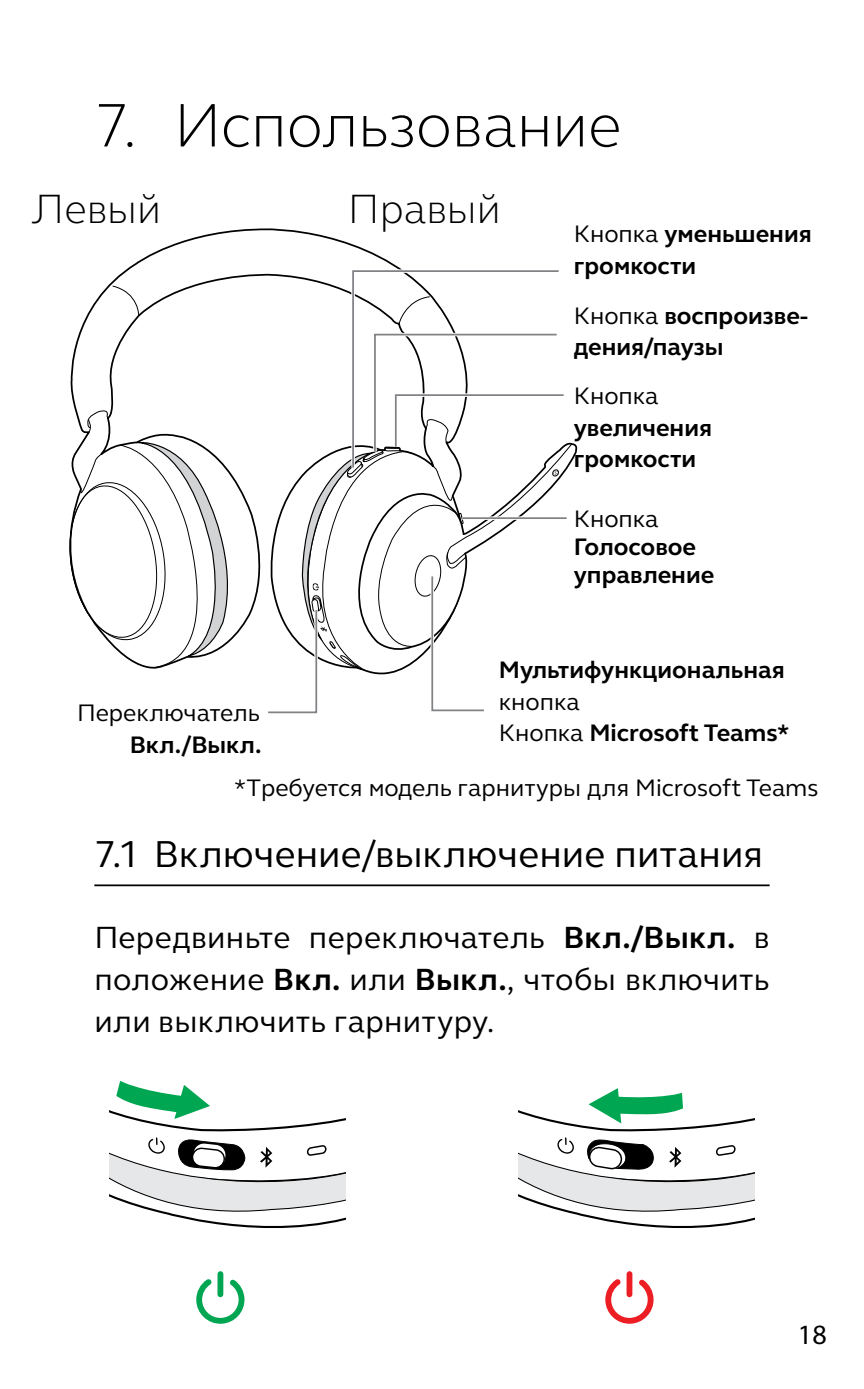
<style>
.page{position:relative;width:864px;height:1389px;background:#fff}
.page>*{position:absolute;margin:0;border:0;box-sizing:border-box;transform-origin:0 0}
.t1{font:300 63px "GN Elliot";letter-spacing:-.005em;color:#000}
.t2{font:300 42px "GN Elliot";color:#000}
.t3{font:38.5px "GN Elliot";color:#000}
.t4{font:31.5px/42px "GN Elliot";letter-spacing:.01em;color:#000;text-align:justify}
.t5{font:28px "Myriad Pro";color:#000}
.t6{font:700 24.5px/31.5px "GN Elliot";color:#000}
.t7{font:24.5px "GN Elliot";color:#000}
.s1{font-weight:400}
.s2{font-weight:700}
</style>
<div class="page">
<hr style="left:94px;top:884px;width:675px;height:2px;background:#000">
<svg style="left:199px;top:1274px;width:46px;height:50px"></svg>
<div style="left:217px;top:1274px;width:6px;height:20px;background:#00a651"></div>
<svg style="left:607px;top:1274px;width:47px;height:50px"></svg>
<div style="left:626px;top:1274px;width:6px;height:20px;background:#ed1d24"></div>
<svg style="left:518px;top:1088px;width:236px;height:140px"></svg>
<svg style="left:109px;top:1081px;width:236px;height:147px"></svg>
<svg style="left:70px;top:228px;width:330px;height:404px"></svg>
<svg style="left:111px;top:285px;width:29px;height:32px"></svg>
<svg style="left:69px;top:408px;width:170px;height:261px"></svg>
<svg style="left:264px;top:268px;width:308px;height:446px"></svg>
<hr style="left:462px;top:516px;width:104px;height:4px;background:#fff">
<hr style="left:462px;top:517px;width:104px;height:2px;background:#808285">
<h1 class="t1" style="left:94px;top:83px;width:528px">7. Использование</h1>
<h2 class="t2" style="left:32px;top:181px;width:131px">Левый</h2>
<h2 class="t2" style="left:348px;top:181px;width:154px">Правый</h2>
<p class="t6" style="left:573px;top:218px;width:239px"><span class="s1">Кнопка</span> уменьшения громкости</p>
<p class="t6" style="left:573px;top:299px;width:236px"><span class="s1">Кнопка</span> воспроизве&shy;дения/паузы</p>
<p class="t7" style="left:573px;top:380px;width:86px">Кнопка</p>
<p class="t6" style="left:573px;top:411px;width:140px">увеличения громкости</p>
<p class="t7" style="left:573px;top:502px;width:86px">Кнопка</p>
<p class="t6" style="left:573px;top:532px;width:142px;line-height:28px">Голосовое управление</p>
<p class="t7" style="left:77px;top:697px;width:184px">Переключатель</p>
<p class="t6" style="left:130px;top:728px;width:133px">Вкл./Выкл.</p>
<p class="t6" style="left:498px;top:654px;width:287px">Мультифункциональная</p>
<p class="t6" style="left:498px;top:685px;width:292px"><span class="s1">кнопка<br>Кнопка</span> Microsoft Teams*</p>
<p class="t7" style="left:234px;top:771px;width:585px">*Требуется модель гарнитуры для Microsoft Teams</p>
<h3 class="t3" style="left:94px;top:828px;width:670px">7.1 Включение/выключение питания</h3>
<p class="t4" style="left:94px;top:916px;width:676px">Передвиньте переключатель <span class="s2">Вкл./Выкл.</span> в положение <span class="s2">Вкл.</span> или <span class="s2">Выкл.</span>, чтобы включить или выключить гарнитуру.</p>
<p class="t5" style="left:797px;top:1317px;width:30px">18</p>
</div>
